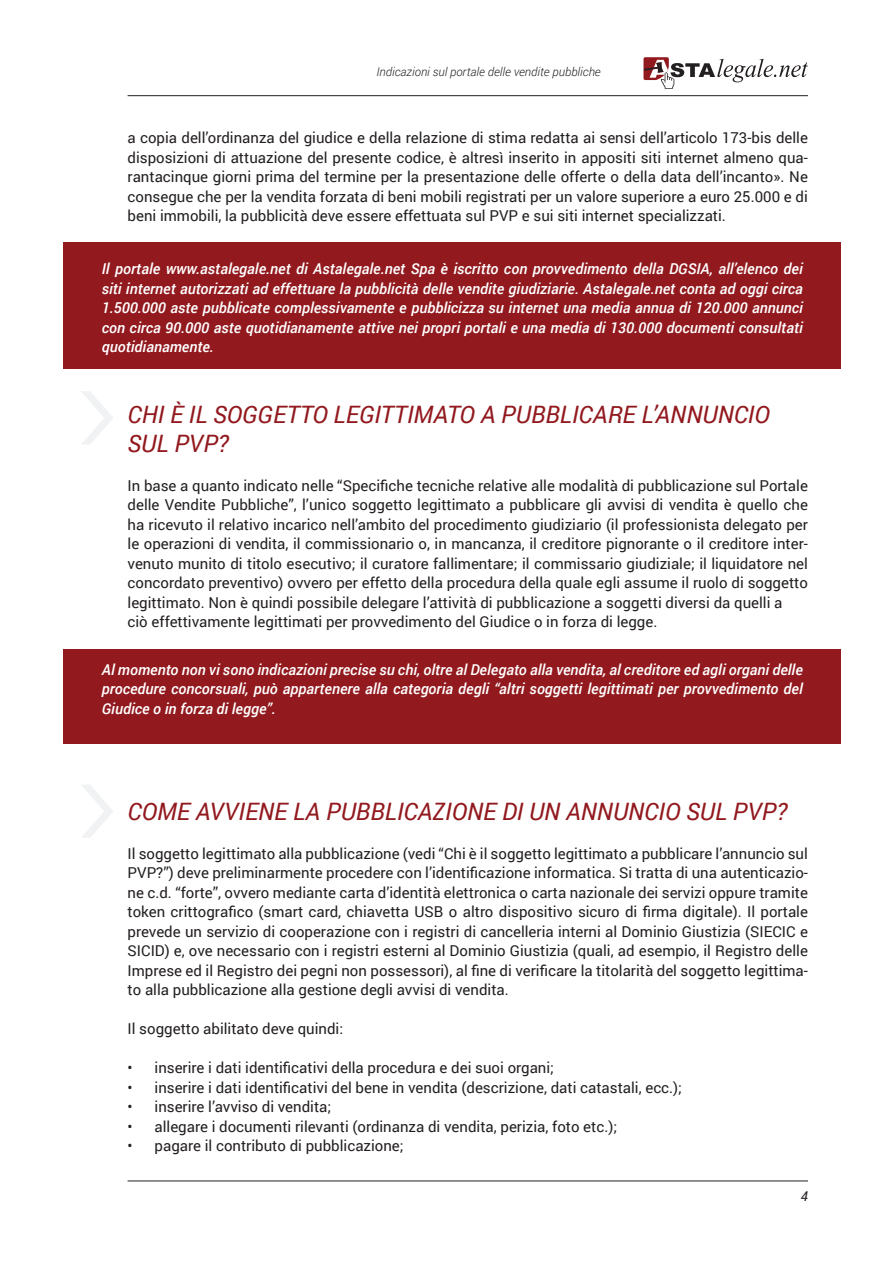
<style>
.page{position:relative;width:893px;height:1263px;background:#fff}
.page>*{position:absolute;margin:0;border:0;box-sizing:border-box;transform-origin:0 0}
.t1{font:italic 24px/28.8px "Roboto";color:#92191e}
.t2{font:15px/19.5px "Roboto";color:#231f20;text-align:justify}
.t3{font:italic 500 15px/19.5px "Roboto";color:#fff;text-align:justify}
.t4{font:italic 13.5px "Roboto";color:#231f20}
.t5{font:italic 300 12px "Roboto";color:#231f20}
</style>
<div class="page">
<svg style="left:643px;top:57px;width:165px;height:32px"></svg>
<hr style="left:128px;top:95px;width:680px;height:1px;background:#231f20">
<hr style="left:128px;top:1181px;width:680px;height:1px;background:#231f20">
<div style="left:64px;top:242px;width:777px;height:126px;background:#92191e"></div>
<div style="left:64px;top:649px;width:777px;height:95px;background:#92191e"></div>
<svg style="left:82px;top:391px;width:31px;height:53px"></svg>
<svg style="left:82px;top:785px;width:31px;height:53px"></svg>
<p class="t5" style="left:376px;top:64px;width:226px">Indicazioni sul portale delle vendite pubbliche</p>
<p class="t2" style="left:128px;top:128px;width:682px">a copia dell’ordinanza del giudice e della relazione di stima redatta ai sensi dell’articolo 173-bis delle disposizioni di attuazione del presente codice, è altresì inserito in appositi siti internet almeno qua&shy;rantacinque giorni prima del termine per la presentazione delle offerte o della data dell’incanto». Ne consegue che per la vendita forzata di beni mobili registrati per un valore superiore a euro 25.000 e di beni immobili, la pubblicità deve essere effettuata sul PVP e sui siti internet specializzati.</p>
<p class="t3" style="left:102px;top:259px;width:703px">Il portale www.astalegale.net di Astalegale.net Spa è iscritto con provvedimento della DGSIA, all’elenco dei siti internet autorizzati ad effettuare la pubblicità delle vendite giudiziarie. Astalegale.net conta ad oggi circa 1.500.000 aste pubblicate complessivamente e pubblicizza su internet una media annua di 120.000 annunci con circa 90.000 aste quotidianamente attive nei propri portali e una media di 130.000 documenti consultati quotidianamente.</p>
<h1 class="t1" style="left:128px;top:399px;width:644px">CHI È IL SOGGETTO LEGITTIMATO A PUBBLICARE L’ANNUNCIO<br>SUL PVP?</h1>
<p class="t2" style="left:128px;top:475px;width:682px;text-align:left">In base a quanto indicato nelle “Specifiche tecniche relative alle modalità di pubblicazione sul Portale delle Vendite Pubbliche”, l’unico soggetto legittimato a pubblicare gli avvisi di vendita è quello che ha ricevuto il relativo incarico nell’ambito del procedimento giudiziario (il professionista delegato per le operazioni di vendita, il commissionario o, in mancanza, il creditore pignorante o il creditore inter&shy;venuto munito di titolo esecutivo; il curatore fallimentare; il commissario giudiziale; il liquidatore nel concordato preventivo) ovvero per effetto della procedura della quale egli assume il ruolo di soggetto legittimato. Non è quindi possibile delegare l’attività di pubblicazione a soggetti diversi da quelli a<br>ciò effettivamente legittimati per provvedimento del Giudice o in forza di legge.</p>
<p class="t3" style="left:102px;top:659px;width:703px">Al momento non vi sono indicazioni precise su chi, oltre al Delegato alla vendita, al creditore ed agli organi delle procedure concorsuali, può appartenere alla categoria degli “altri soggetti legittimati per provvedimento del Giudice o in forza di legge”.</p>
<h1 class="t1" style="left:128px;top:796px;width:661px">COME AVVIENE LA PUBBLICAZIONE DI UN ANNUNCIO SUL PVP?</h1>
<p class="t2" style="left:128px;top:843px;width:682px">Il soggetto legittimato alla pubblicazione (vedi “Chi è il soggetto legittimato a pubblicare l’annuncio sul PVP?”) deve preliminarmente procedere con l’identificazione informatica. Si tratta di una autenticazio&shy;ne c.d. “forte”, ovvero mediante carta d’identità elettronica o carta nazionale dei servizi oppure tramite token crittografico (smart card, chiavetta USB o altro dispositivo sicuro di firma digitale). Il portale prevede un servizio di cooperazione con i registri di cancelleria interni al Dominio Giustizia (SIECIC e SICID) e, ove necessario con i registri esterni al Dominio Giustizia (quali, ad esempio, il Registro delle Imprese ed il Registro dei pegni non possessori), al fine di verificare la titolarità del soggetto legittima&shy;to alla pubblicazione alla gestione degli avvisi di vendita.</p>
<p class="t2" style="left:128px;top:1018px;width:217px">Il soggetto abilitato deve quindi:</p>
<p class="t2" style="left:128px;top:1057px;width:428px">• inserire i dati identificativi della procedura e dei suoi organi;</p>
<p class="t2" style="left:128px;top:1077px;width:556px">• inserire i dati identificativi del bene in vendita (descrizione, dati catastali, ecc.);</p>
<p class="t2" style="left:128px;top:1096px;width:205px">• inserire l’avviso di vendita;</p>
<p class="t2" style="left:128px;top:1116px;width:491px">• allegare i documenti rilevanti (ordinanza di vendita, perizia, foto etc.);</p>
<p class="t2" style="left:128px;top:1135px;width:278px">• pagare il contributo di pubblicazione;</p>
<p class="t4" style="left:801px;top:1187px;width:9px">4</p>
</div>
